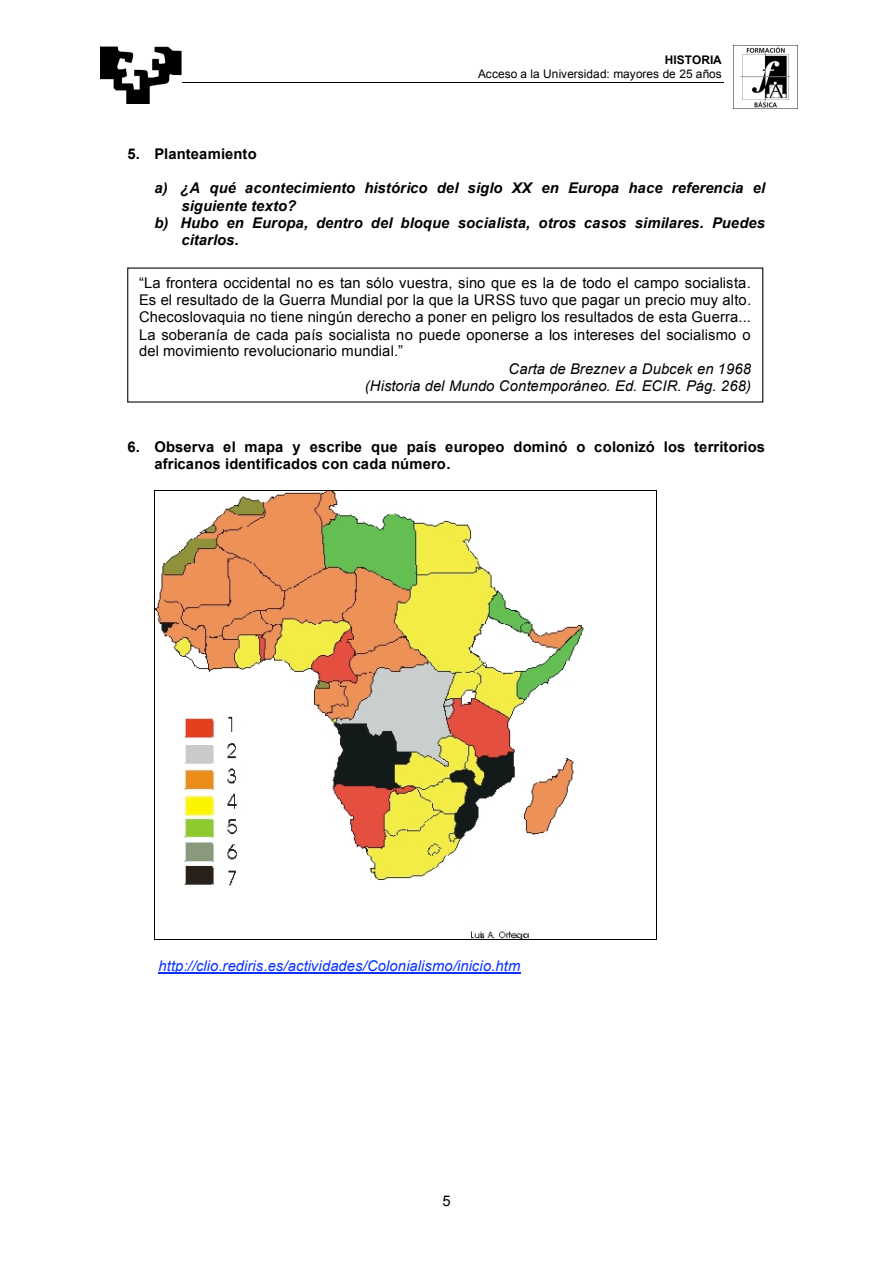
<style>
.page{position:relative;width:893px;height:1263px;background:#fff}
.page>*{position:absolute;margin:0;border:0;box-sizing:border-box;transform-origin:0 0}
.t1{font:14.7px/17.2px "Arial";letter-spacing:.005em;color:#000;text-align:justify}
.t2{font:italic 700 14.7px "Arial";letter-spacing:.005em;color:#000}
.t3{font:700 14.7px/17.2px "Arial";letter-spacing:.005em;color:#000}
.t4{font:italic 14.7px/17px "Arial";letter-spacing:.005em;color:#000;text-align:right}
.t5{font:italic 14.7px "Arial";letter-spacing:.005em;color:#0a31ff}
.t6{font:11.85px "Arial";color:#000}
.t7{font:700 11.85px "Arial";color:#000}
</style>
<div class="page">
<hr style="left:125px;top:82px;width:599px;height:1px;background:#000">
<img style="left:733px;top:45px;width:64px;height:64px">
<img style="left:100px;top:46px;width:82px;height:58px">
<img style="left:155px;top:491px;width:429px;height:448px">
<hr style="left:155px;top:490px;width:501px;height:1px;background:#000">
<hr style="left:154px;top:491px;width:1px;height:448px;background:#000">
<hr style="left:656px;top:491px;width:1px;height:448px;background:#000">
<hr style="left:155px;top:939px;width:501px;height:1px;background:#000">
<hr style="left:158px;top:972px;width:363px;height:2px;background:#0a31ff">
<p class="t7" style="left:665px;top:53px;width:58px">HISTORIA</p>
<p class="t6" style="left:478px;top:67px;width:245px">Acceso a la Universidad: mayores de 25 años</p>
<p class="t3" style="left:128px;top:145px;width:131px">5. Planteamiento</p>
<p class="t2" style="left:154px;top:180px;width:612px">a) ¿A qué acontecimiento histórico del siglo XX en Europa hace referencia el</p>
<p class="t2" style="left:182px;top:197px;width:116px">siguiente texto?</p>
<p class="t2" style="left:154px;top:215px;width:612px">b) Hubo en Europa, dentro del bloque socialista, otros casos similares. Puedes</p>
<p class="t2" style="left:182px;top:232px;width:59px">citarlos.</p>
<p class="t1" style="left:139px;top:274px;width:613px">“La frontera occidental no es tan sólo vuestra, sino que es la de todo el campo socialista.<br>Es el resultado de la Guerra Mundial por la que la URSS tuvo que pagar un precio muy alto.<br>Checoslovaquia no tiene ningún derecho a poner en peligro los resultados de esta Guerra...<br>La soberanía de cada país socialista no puede oponerse a los intereses del socialismo o del movimiento revolucionario mundial.”</p>
<p class="t4" style="left:365px;top:360px;width:387px">Carta de Breznev a Dubcek en 1968<br>(Historia del Mundo Contemporáneo. Ed. ECIR. Pág. 268)</p>
<p class="t3" style="left:154px;top:438px;width:612px;text-indent:-27px">6. Observa el mapa y escribe que país europeo dominó o colonizó los territorios africanos identificados con cada número.</p>
<p class="t5" style="left:158px;top:958px;width:363px">http://clio.rediris.es/actividades/Colonialismo/inicio.htm</p>
<p class="t1" style="left:442px;top:1193px;width:10px">5</p>
</div>
